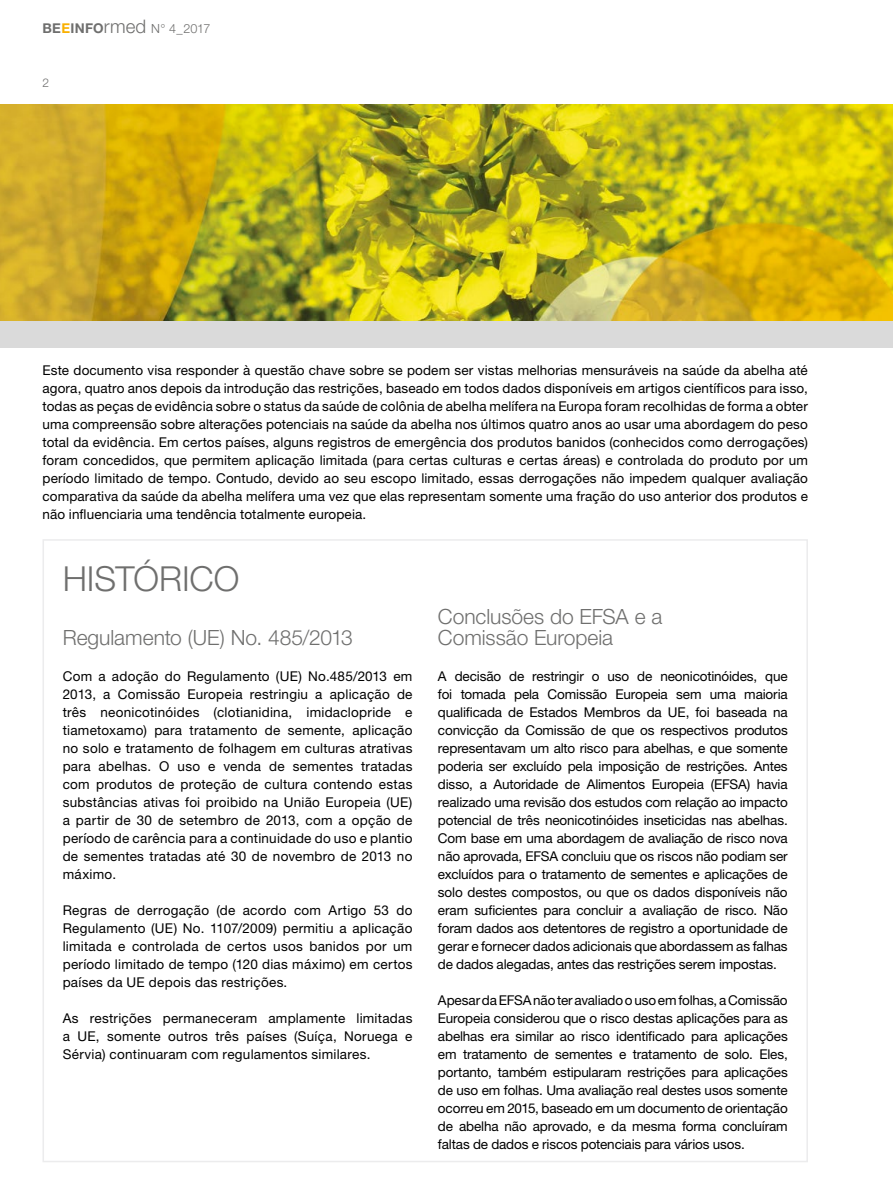
<style>
.page{position:relative;width:893px;height:1191px;background:#fff}
.page>*{position:absolute;margin:0;border:0;box-sizing:border-box;transform-origin:0 0}
.Copy_9pt_schwarz{font:300 34.5px "Helvetica Neue LT Std";letter-spacing:-.005em;color:#6f6f6e}
.Copy_9pt_schwarz-2{font:300 21px "Helvetica Neue LT Std";color:#6f6f6e}
.Subhead_light_14pt_g{font:300 21px "Helvetica Neue LT Std";letter-spacing:-.005em;color:#6f6f6e}
.Copy_9pt_schwarz-3{font:13.5px/18px "Helvetica Neue LT Std";letter-spacing:.01em;color:#000;text-align:justify}
.t1{font:300 12.6px "Helvetica Neue LT Std";color:#6f6f6e}
.t2{font:300 12px "Helvetica Neue LT Std";color:#6f6f6e}
.s1{font-weight:700;font-size:13.5px}
.s2{font-weight:700;font-size:13.5px;color:#f9b000}
.s3{font-size:18.6px}
</style>
<div class="page">
<img style="left:0;top:105px;width:893px;height:216px">
<div style="left:0;top:321px;width:893px;height:27px;background:#dadada"></div>
<p class="t1" style="left:43px;top:21px;width:169px"><span class="s1">BE</span><span class="s2">E</span><span class="s1">INFO</span><span class="s3">rmed</span> N° 4_2017</p>
<p class="t2" style="left:43px;top:75px;width:8px">2</p>
<p class="Copy_9pt_schwarz-3" style="left:43px;top:361px;width:767px">Este documento visa responder à questão chave sobre se podem ser vistas melhorias mensuráveis na saúde da abelha até agora, quatro anos depois da introdução das restrições, baseado em todos dados disponíveis em artigos científicos para isso, todas as peças de evidência sobre o status da saúde de colônia de abelha melífera na Europa foram recolhidas de forma a obter uma compreensão sobre alterações potenciais na saúde da abelha nos últimos quatro anos ao usar uma abordagem do peso total da evidência. Em certos países, alguns registros de emergência dos produtos banidos (conhecidos como derrogações) foram concedidos, que permitem aplicação limitada (para certas culturas e certas áreas) e controlada do produto por um período limitado de tempo. Contudo, devido ao seu escopo limitado, essas derrogações não impedem qualquer avaliação comparativa da saúde da abelha melífera uma vez que elas representam somente uma fração do uso anterior dos produtos e não influenciaria uma tendência totalmente europeia.</p>
<p class="Copy_9pt_schwarz" style="left:63px;top:558px;width:178px">HISTÓRICO</p>
<p class="Subhead_light_14pt_g" style="left:63px;top:625px;width:292px">Regulamento (UE) No. 485/2013</p>
<p class="Copy_9pt_schwarz-3" style="left:63px;top:667px;width:351px">Com a adoção do Regulamento (UE) No.485/2013 em 2013, a Comissão Europeia restringiu a aplicação de três neonicotinóides (clotianidina, imidaclopride e tiametoxamo) para tratamento de semente, aplicação no solo e tratamento de folhagem em culturas atrativas para abelhas. O uso e venda de sementes tratadas com produtos de proteção de cultura contendo estas substâncias ativas foi proibido na União Europeia (UE) a partir de 30 de setembro de 2013, com a opção de período de carência para a continuidade do uso e plantio de sementes tratadas até 30 de novembro de 2013 no máximo.</p>
<p class="Copy_9pt_schwarz-3" style="left:63px;top:901px;width:351px">Regras de derrogação (de acordo com Artigo 53 do Regulamento (UE) No. 1107/2009) permitiu a aplicação limitada e controlada de certos usos banidos por um período limitado de tempo (120 dias máximo) em certos países da UE depois das restrições.</p>
<p class="Copy_9pt_schwarz-3" style="left:63px;top:1009px;width:351px">As restrições permaneceram amplamente limitadas a UE, somente outros três países (Suíça, Noruega e Sérvia) continuaram com regulamentos similares.</p>
<p class="Copy_9pt_schwarz-2" style="left:438px;top:603px;width:226px">Conclusões do EFSA e a</p>
<p class="Copy_9pt_schwarz-2" style="left:438px;top:624px;width:177px">Comissão Europeia</p>
<p class="Copy_9pt_schwarz-3" style="left:438px;top:667px;width:351px">A decisão de restringir o uso de neonicotinóides, que foi tomada pela Comissão Europeia sem uma maioria qualificada de Estados Membros da UE, foi baseada na convicção da Comissão de que os respectivos produtos representavam um alto risco para abelhas, e que somente poderia ser excluído pela imposição de restrições. Antes disso, a Autoridade de Alimentos Europeia (EFSA) havia realizado uma revisão dos estudos com relação ao impacto potencial de três neonicotinóides inseticidas nas abelhas.<br>Com base em uma abordagem de avaliação de risco nova não aprovada, EFSA concluiu que os riscos não podiam ser excluídos para o tratamento de sementes e aplicações de solo destes compostos, ou que os dados disponíveis não eram suficientes para concluir a avaliação de risco. Não foram dados aos detentores de registro a oportunidade de gerar e fornecer dados adicionais que abordassem as falhas de dados alegadas, antes das restrições serem impostas.</p>
<p class="Copy_9pt_schwarz-3" style="left:438px;top:991px;width:351px">Apesar da EFSA não ter avaliado o uso em folhas, a Comissão Europeia considerou que o risco destas aplicações para as abelhas era similar ao risco identificado para aplicações em tratamento de sementes e tratamento de solo. Eles, portanto, também estipularam restrições para aplicações de uso em folhas. Uma avaliação real destes usos somente ocorreu em 2015, baseado em um documento de orientação de abelha não aprovado, e da mesma forma concluíram faltas de dados e riscos potenciais para vários usos.</p>
</div>
